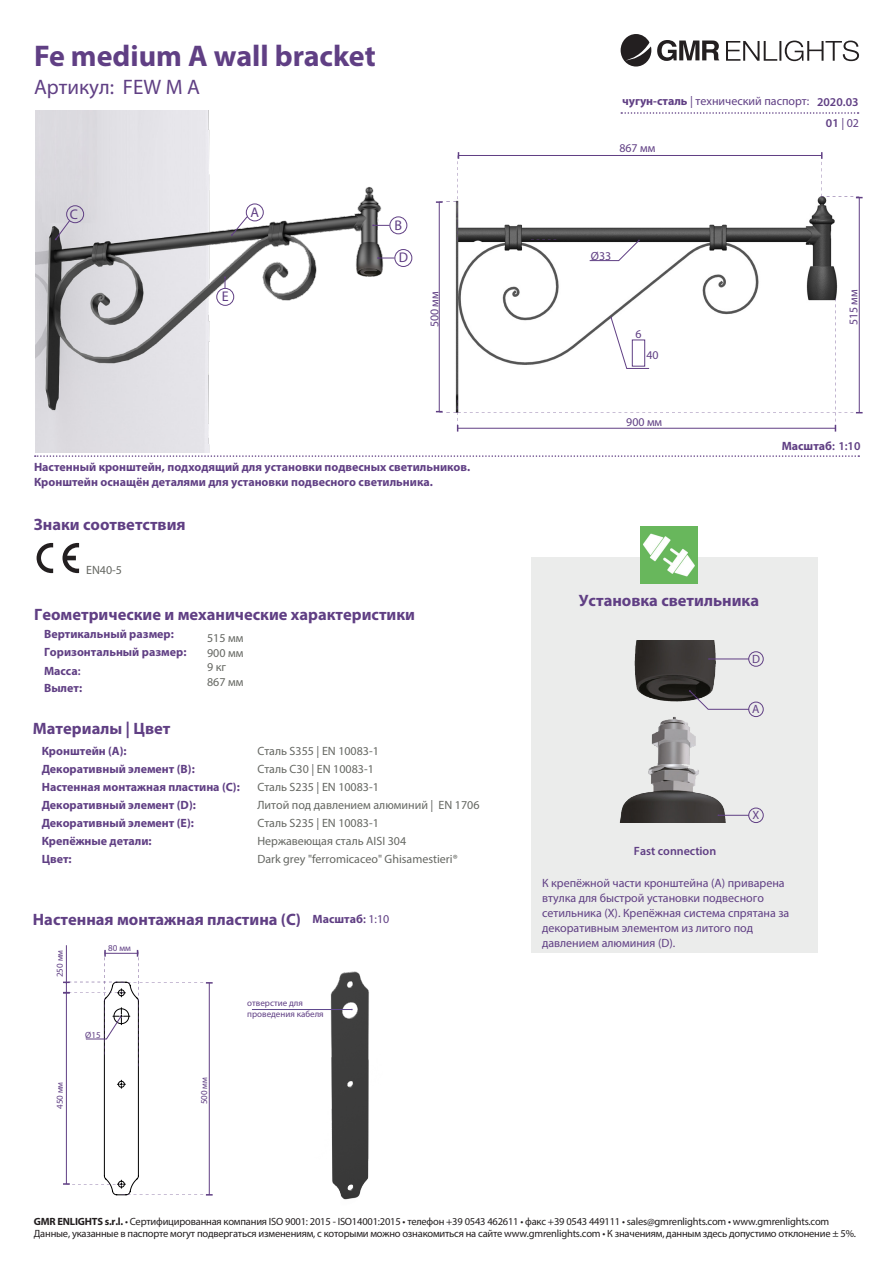
<style>
.page{position:relative;width:893px;height:1263px;background:#fff}
.page>*{position:absolute;margin:0;border:0;box-sizing:border-box;transform-origin:0 0}
.t1{font:700 30px "Myriad Pro";color:#603f84}
.t2{font:21px "Myriad Pro";color:#603f84}
.t3{font:700 16.5px "Myriad Pro";color:#603f84}
.t4{font:14.1px "Myriad Pro";color:#603f84}
.t5{font:700 12px/18px "Myriad Pro";color:#603f84}
.t6{font:12px/15px "Myriad Pro";color:#603f84}
.t7{font:12px/18px "Myriad Pro";color:#656762}
.t8{font:600 12px "Myriad Pro";color:#603f84}
.t9{font:11.85px "Myriad Pro";color:#603f84}
.t10{font:10.5px/12px "Myriad Pro";letter-spacing:-.02em;color:#231f20}
.t11{font:9px/10.8px "Myriad Pro";color:#603f84}
.s1{font-weight:700}
.s2{font-weight:600}
.s3{font-weight:400}
</style>
<div class="page">
<svg style="left:35px;top:455px;width:824px;height:2px"></svg>
<svg style="left:37px;top:543px;width:16px;height:30px"></svg>
<svg style="left:63px;top:543px;width:16px;height:30px"></svg>
<svg style="left:621px;top:112px;width:238px;height:2px"></svg>
<img style="left:36px;top:111px;width:377px;height:341px">
<div style="left:395px;top:249px;width:17px;height:18px;border:1px solid #603f84;border-radius:50%"></div>
<svg style="left:377px;top:257px;width:18px;height:2px"></svg>
<div style="left:66px;top:205px;width:18px;height:18px;border:1px solid #603f84;border-radius:50%"></div>
<svg style="left:55px;top:220px;width:15px;height:20px"></svg>
<div style="left:246px;top:204px;width:17px;height:17px;border:1px solid #603f84;border-radius:50%"></div>
<svg style="left:231px;top:216px;width:17px;height:20px"></svg>
<div style="left:390px;top:217px;width:17px;height:17px;border:1px solid #603f84;border-radius:50%"></div>
<svg style="left:372px;top:224px;width:18px;height:2px"></svg>
<div style="left:217px;top:288px;width:17px;height:18px;border:1px solid #603f84;border-radius:50%"></div>
<svg style="left:224px;top:276px;width:2px;height:12px"></svg>
<img style="left:435px;top:196px;width:428px;height:216px">
<hr style="left:859px;top:198px;width:1px;height:215px;background:#603f84">
<hr style="left:439px;top:202px;width:1px;height:210px;background:#603f84">
<hr style="left:458px;top:155px;width:364px;height:1px;background:#603f84">
<svg style="left:436px;top:152px;width:23px;height:88px"></svg>
<svg style="left:531px;top:239px;width:25px;height:1px"></svg>
<svg style="left:821px;top:152px;width:42px;height:46px"></svg>
<svg style="left:589px;top:240px;width:51px;height:21px"></svg>
<svg style="left:436px;top:298px;width:427px;height:134px"></svg>
<div style="left:632px;top:340px;width:13px;height:26px;border:1px solid #603f84"></div>
<hr style="left:66px;top:945px;width:1px;height:39px;background:#603f84">
<img style="left:330px;top:971px;width:39px;height:229px">
<svg style="left:63px;top:950px;width:150px;height:245px"></svg>
<hr style="left:252px;top:1009px;width:100px;height:1px;background:#5e488d">
<svg style="left:621px;top:34px;width:30px;height:33px"></svg>
<svg style="left:657px;top:40px;width:62px;height:21px"></svg>
<svg style="left:726px;top:41px;width:133px;height:20px"></svg>
<div style="left:531px;top:557px;width:287px;height:396px;background:#ebeceb"></div>
<img style="left:641px;top:526px;width:56px;height:57px">
<img style="left:619px;top:640px;width:142px;height:183px">
<div style="left:748px;top:808px;width:15px;height:15px;border:1px solid #603f84;border-radius:50%"></div>
<hr style="left:718px;top:815px;width:31px;height:1px;background:#603f84">
<hr style="left:709px;top:659px;width:40px;height:1px;background:#603f84">
<div style="left:748px;top:651px;width:15px;height:15px;border:1px solid #603f84;border-radius:50%"></div>
<div style="left:748px;top:702px;width:15px;height:15px;border:1px solid #603f84;border-radius:50%"></div>
<svg style="left:689px;top:690px;width:60px;height:20px"></svg>
<p class="t1" style="left:34px;top:36px;width:343px">Fe medium A wall bracket</p>
<p class="t2" style="left:34px;top:74px;width:167px">Артикул: FEW M A</p>
<p class="t4" style="left:70px;top:205px;width:10px">C</p>
<p class="t4" style="left:250px;top:203px;width:10px">A</p>
<p class="t4" style="left:395px;top:216px;width:9px">B</p>
<p class="t4" style="left:399px;top:249px;width:11px">D</p>
<p class="t6" style="left:622px;top:94px;width:189px"><span class="s1">чугун-сталь</span> | технический паспорт:</p>
<p class="t9" style="left:619px;top:141px;width:37px">867 мм</p>
<p class="t8" style="left:817px;top:94px;width:43px">2020.03</p>
<p class="t6" style="left:826px;top:115px;width:35px"><span class="s2">01</span> | 02</p>
<p class="t9" style="left:591px;top:248px;width:22px">Ø33</p>
<p class="t4" style="left:222px;top:288px;width:8px">E</p>
<p class="t9" style="left:846px;top:325px;width:37px;rotate:-90deg">515 мм</p>
<p class="t9" style="left:427px;top:327px;width:37px;rotate:-90deg">500 мм</p>
<p class="t9" style="left:635px;top:326px;width:8px">6</p>
<p class="t9" style="left:646px;top:347px;width:14px">40</p>
<p class="t5" style="left:34px;top:460px;width:438px;line-height:14.4px">Настенный кронштейн, подходящий для установки подвесных светильников.<br>Кронштейн оснащён деталями для установки подвесного светильника.</p>
<p class="t3" style="left:34px;top:513px;width:153px">Знаки соответствия</p>
<p class="t7" style="left:86px;top:561px;width:37px">EN40-5</p>
<p class="t3" style="left:34px;top:604px;width:382px">Геометрические и механические характеристики</p>
<p class="t5" style="left:44px;top:625px;width:144px">Вертикальный размер:<br>Горизонтальный размер:</p>
<p class="t5" style="left:44px;top:661px;width:38px">Масса<span class="s2">:</span></p>
<p class="t5" style="left:44px;top:679px;width:40px">Вылет:</p>
<p class="t7" style="left:207px;top:628px;width:38px">515 мм</p>
<p class="t7" style="left:207px;top:646px;width:38px;line-height:14.1px">900 мм<br>9 кг<br>867 мм</p>
<p class="t3" style="left:33px;top:718px;width:139px">Материалы | Цвет</p>
<p class="t5" style="left:42px;top:742px;width:200px">Кронштейн (A):<br>Декоративный элемент (B):<br>Настенная монтажная пластина (C):<br>Декоративный элемент (D):<br>Декоративный элемент (E):<br>Крепёжные детали:<br>Цвет:</p>
<p class="t7" style="left:257px;top:741px;width:224px">Сталь S355 | EN 10083-1<br>Сталь C30 | EN 10083-1<br>Сталь S235 | EN 10083-1<br>Литой под давлением алюминий | EN 1706<br>Сталь S235 | EN 10083-1<br>Нержавеющая сталь AISI 304<br>Dark grey "ferromicaceo" Ghisamestieri®</p>
<p class="t3" style="left:33px;top:909px;width:270px">Настенная монтажная пластина (C)</p>
<p class="t5" style="left:313px;top:909px;width:78px">Масштаб<span class="s2">:</span> <span class="s3">1:10</span></p>
<p class="t11" style="left:54px;top:977px;width:29px;rotate:-90deg">250 мм</p>
<p class="t11" style="left:54px;top:1109px;width:29px;rotate:-90deg">450 мм</p>
<p class="t11" style="left:108px;top:942px;width:24px">80 мм</p>
<p class="t11" style="left:85px;top:1029px;width:17px">Ø15</p>
<p class="t11" style="left:198px;top:1104px;width:29px;rotate:-90deg">500 мм</p>
<p class="t11" style="left:247px;top:997px;width:78px">отверстие для проведения кабеля</p>
<p class="t9" style="left:626px;top:415px;width:37px">900 мм</p>
<p class="t5" style="left:782px;top:436px;width:80px">Масштаб<span class="s2">: 1:10</span></p>
<p class="t3" style="left:579px;top:590px;width:182px">Установка светильника</p>
<p class="t6" style="left:752px;top:651px;width:9px">D</p>
<p class="t6" style="left:752px;top:701px;width:9px">A</p>
<p class="t6" style="left:753px;top:807px;width:8px">X</p>
<p class="t8" style="left:634px;top:843px;width:84px">Fast connection</p>
<p class="t6" style="left:542px;top:876px;width:249px">К крепёжной части кронштейна (A) приварена втулка для быстрой установки подвесного сетильника (Х). Крепёжная система спрятана за декоративным элементом из литого под давлением алюминия (D).</p>
<p class="t10" style="left:34px;top:1215px;width:823px"><span class="s1">GMR ENLIGHTS s.r.l.</span> • Сертифицированная компания ISO 9001: 2015 - ISO14001:2015 • телефон +39 0543 462611 • факс +39 0543 449111 • sales@gmrenlights.com • www.gmrenlights.com<br>Данные, указанные в паспорте могут подвергаться изменениям, с которыми можно ознакомиться на сайте www.gmrenlights.com • К значениям, данным здесь допустимо отклонение ± 5%.</p>
</div>
